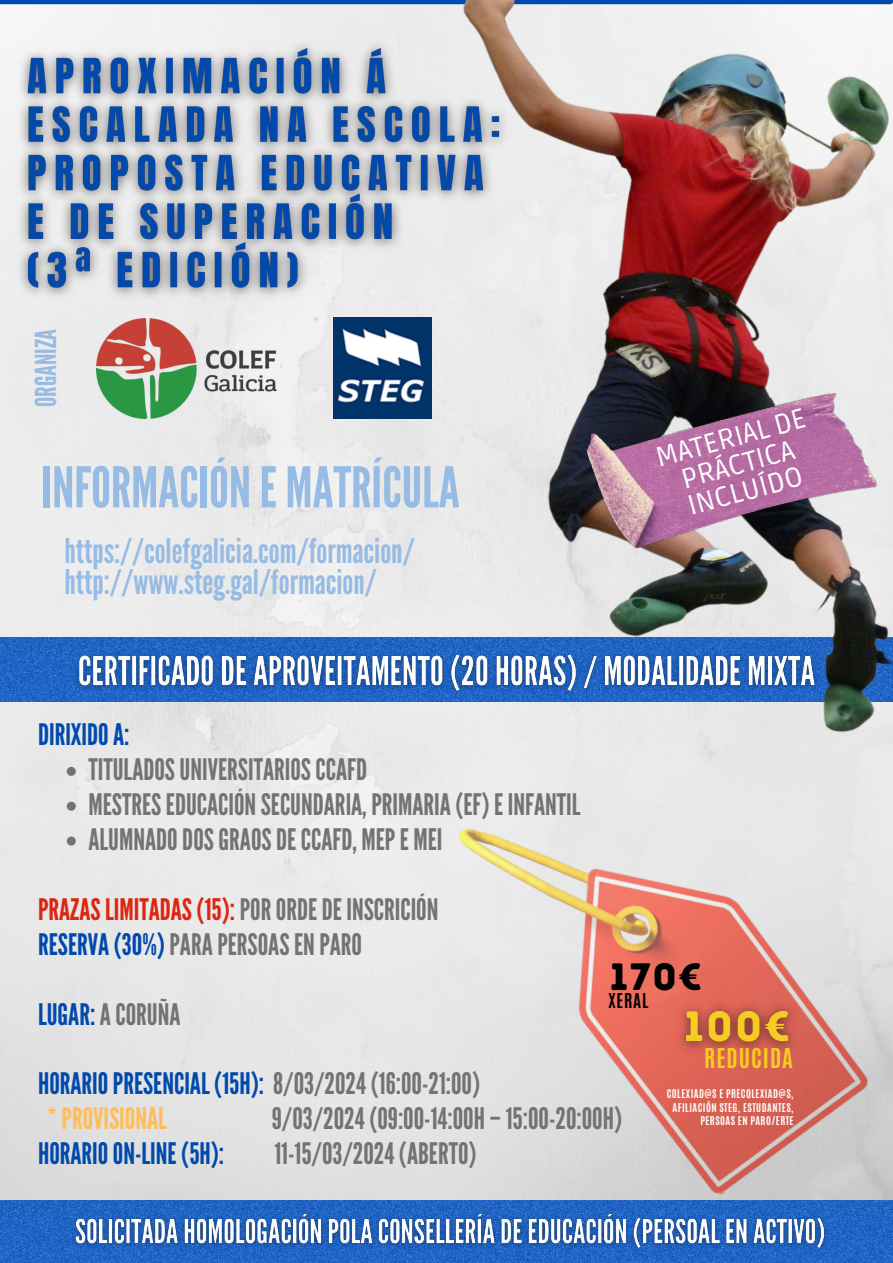
<style>
.page{position:relative;width:893px;height:1263px;background:#fff}
.page>*{position:absolute;margin:0;border:0;box-sizing:border-box;transform-origin:0 0}
.t1{font:55.95px "League Gothic";color:#96bbe4}
.t2{font:38.03px "Intro Rust Base";color:#000}
.t3{font:33.9px/30.9px "League Gothic";color:#96bbe4}
.t4{font:29.62px/34.9px "League Gothic";color:#737373}
.t5{font:29.62px/34.9px "League Gothic";color:#004aad}
.t6{font:28.88px "League Gothic";color:#96bbe4}
.t7{font:27.75px/27.6px "Ruda";color:#fff;text-align:center}
.t8{font:700 22.8px "Antonio";letter-spacing:.045em;color:#f9cc22}
.t9{font:700 17.02px "Antonio";letter-spacing:.045em;color:#000}
.t10{font:700 10.05px/13.5px "Antonio";letter-spacing:.045em;color:#fff;text-align:right}
.s1{color:#dc2610}
.s2{color:#004aad}
.s3{color:#737373}
.s4{color:#ffbd59}
</style>
<div class="page">
<img style="left:0;top:4px;width:893px;height:1196px">
<hr style="left:0;top:0;width:890px;height:4px;background:#004aad">
<img style="left:0;top:1200px;width:893px;height:63px">
<svg style="left:67px;top:767px;width:9px;height:9px"></svg>
<svg style="left:67px;top:802px;width:9px;height:9px"></svg>
<svg style="left:67px;top:836px;width:9px;height:9px"></svg>
<img style="left:457px;top:941px;width:431px;height:295px">
<img style="left:0;top:638px;width:250px;height:64px">
<img style="left:96px;top:318px;width:154px;height:100px">
<img style="left:250px;top:0;width:643px;height:941px">
<img style="left:583px;top:372px;width:295px;height:182px">
<img style="left:70px;top:645px;width:754px;height:57px">
<img style="left:10px;top:31px;width:507px;height:276px">
<img style="left:667px;top:993px;width:144px;height:68px">
<img style="left:68px;top:1206px;width:764px;height:51px">
<p class="t6" style="left:29px;top:407px;width:80px;rotate:-90deg">ORGANIZA</p>
<h1 class="t1" style="left:42px;top:455px;width:419px">INFORMACIÓNE MATRÍCULA</h1>
<p class="t3" style="left:64px;top:536px;width:352px">https://colefgalicia.com/formacion/ http://www.steg.gal/formacion/</p>
<p class="t7" style="left:653px;top:445px;width:156px;rotate:-15deg">MATERIAL DE<br>PRÁCTICA<br>INCLUÍDO</p>
<p class="t5" style="left:38px;top:718px;width:93px">DIRIXIDOA:</p>
<p class="t4" style="left:88px;top:753px;width:493px">TITULADOSUNIVERSITARIOSCCAFD<br>MESTRESEDUCACIÓNSECUNDARIA,PRIMARIA(EF) E INFANTIL<br>ALUMNADODOSGRAOSDECCAFD, MEPE MEI</p>
<p class="t4" style="left:38px;top:892px;width:402px"><span class="s1">PRAZASLIMITADAS(15):</span>PORORDEDE INSCRICIÓN<br><span class="s2">RESERVA(30%)</span>PARAPERSOASENPARO</p>
<p class="t4" style="left:38px;top:997px;width:144px"><span class="s2">LUGAR:</span>ACORUÑA</p>
<p class="t2" style="left:610px;top:954px;width:94px">170€</p>
<p class="t9" style="left:608px;top:988px;width:41px">XERAL</p>
<p class="t5" style="left:47px;top:1067px;width:434px;text-indent:-9px">HORARIOPRESENCIAL (15H): <span class="s3">8/03/2024(16:00-21:00) </span><span class="s4">*PROVISIONAL</span></p>
<p class="t4" style="left:272px;top:1102px;width:352px">9/03/2024(09:00-14:00H–15:00-20:00H)</p>
<p class="t5" style="left:38px;top:1137px;width:188px">HORARIOON-LINE (5H):</p>
<p class="t4" style="left:274px;top:1137px;width:204px">11-15/03/2024(ABERTO)</p>
<p class="t8" style="left:704px;top:1042px;width:90px">REDUCIDA</p>
<p class="t10" style="left:667px;top:1087px;width:128px">COLEXIAD@S E PRECOLEXIAD@S,<br>AFILIACIÓN STEG, ESTUDANTES,<br>PERSOAS EN PARO/ERTE</p>
</div>
